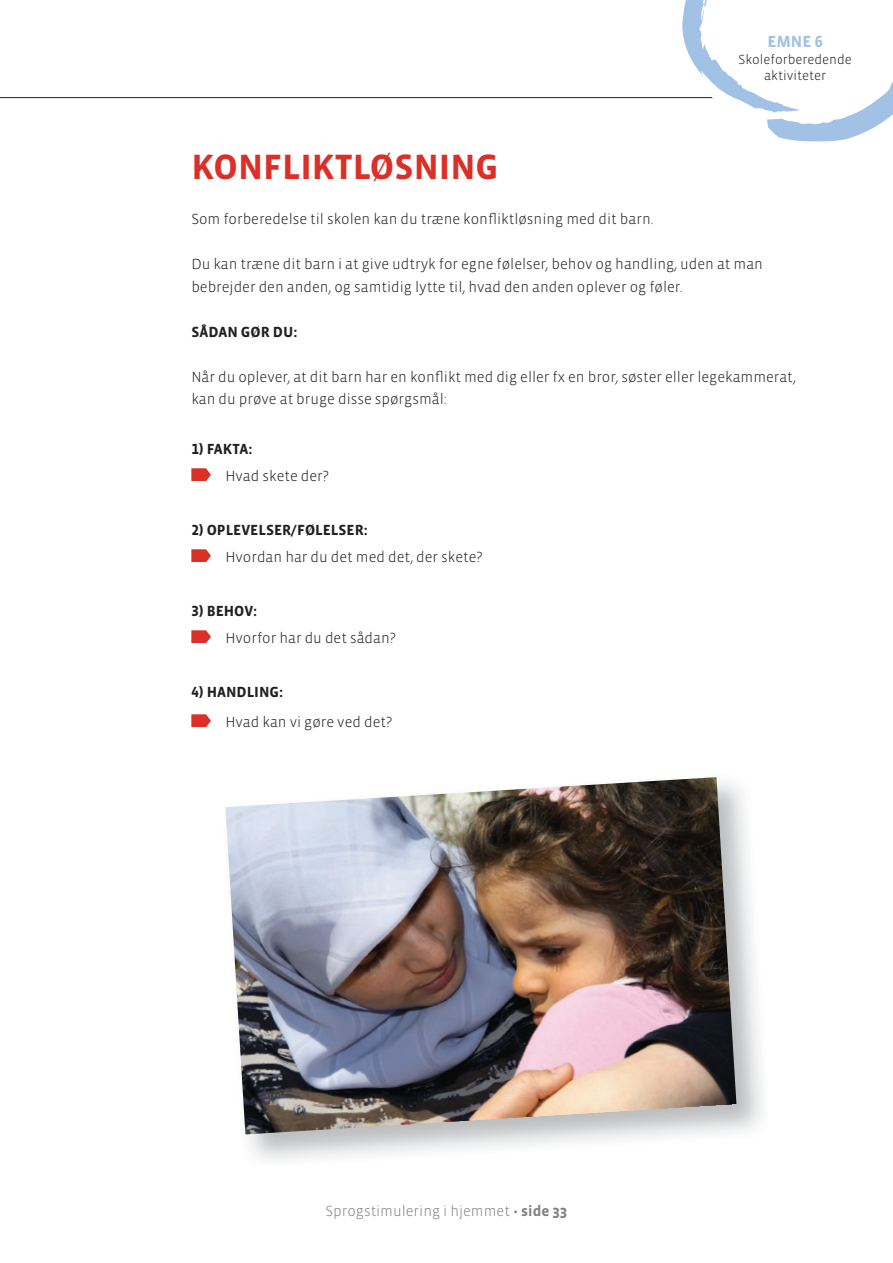
<style>
.page{position:relative;width:893px;height:1263px;background:#fff}
.page>*{position:absolute;margin:0;border:0;box-sizing:border-box;transform-origin:0 0}
.t1{font:700 36px "Vista Sans OT";color:#da3028}
.t2{font:700 16.5px "Vista Sans OT";color:#a1c1e5}
.t3{font:300 15px/22.5px "Vista Sans OT";color:#231f20}
.t4{font:700 15px "Vista Sans OT";color:#231f20}
.t5{font:300 15px "Vista Sans OT";color:#808285}
.t6{font:300 13.5px/16.2px "Vista Sans OT";color:#231f20;text-align:center}
.s1{font-weight:700}
</style>
<div class="page">
<hr style="left:0;top:97px;width:808px;height:1px;background:#231f20">
<svg style="left:682px;top:0;width:211px;height:142px"></svg>
<svg style="left:191px;top:468px;width:20px;height:13px"></svg>
<svg style="left:191px;top:549px;width:20px;height:13px"></svg>
<svg style="left:191px;top:630px;width:20px;height:13px"></svg>
<svg style="left:191px;top:714px;width:20px;height:13px"></svg>
<img style="left:225px;top:777px;width:511px;height:357px">
<p class="t2" style="left:767px;top:33px;width:57px">EMNE 6</p>
<p class="t6" style="left:738px;top:51px;width:115px">Skoleforberedende aktiviteter</p>
<h1 class="t1" style="left:191px;top:149px;width:309px">KONFLIKTLØSNING</h1>
<p class="t3" style="left:191px;top:208px;width:464px">Som forberedelse til skolen kan du træne konfliktløsning med dit barn.</p>
<p class="t3" style="left:191px;top:253px;width:573px">Du kan træne dit barn i at give udtryk for egne følelser, behov og handling, uden at man bebrejder den anden, og samtidig lytte til, hvad den anden oplever og føler.</p>
<p class="t4" style="left:191px;top:324px;width:107px">SÅDAN GØR DU:</p>
<p class="t3" style="left:191px;top:366px;width:606px">Når du oplever, at dit barn har en konflikt med dig eller fx en bror, søster eller legekammerat, kan du prøve at bruge disse spørgsmål:</p>
<p class="t4" style="left:191px;top:441px;width:62px">1) FAKTA:</p>
<p class="t3" style="left:225px;top:465px;width:105px">Hvad skete der?</p>
<p class="t4" style="left:191px;top:522px;width:178px">2) OPLEVELSER/FØLELSER:</p>
<p class="t3" style="left:225px;top:546px;width:259px">Hvordan har du det med det, der skete?</p>
<p class="t4" style="left:191px;top:603px;width:67px">3) BEHOV:</p>
<p class="t3" style="left:225px;top:627px;width:172px">Hvorfor har du det sådan?</p>
<p class="t4" style="left:191px;top:684px;width:93px">4) HANDLING:</p>
<p class="t3" style="left:225px;top:711px;width:168px">Hvad kan vi gøre ved det?</p>
<p class="t5" style="left:326px;top:1203px;width:243px">Sprogstimulering i hjemmet • <span class="s1">side 33</span></p>
</div>
